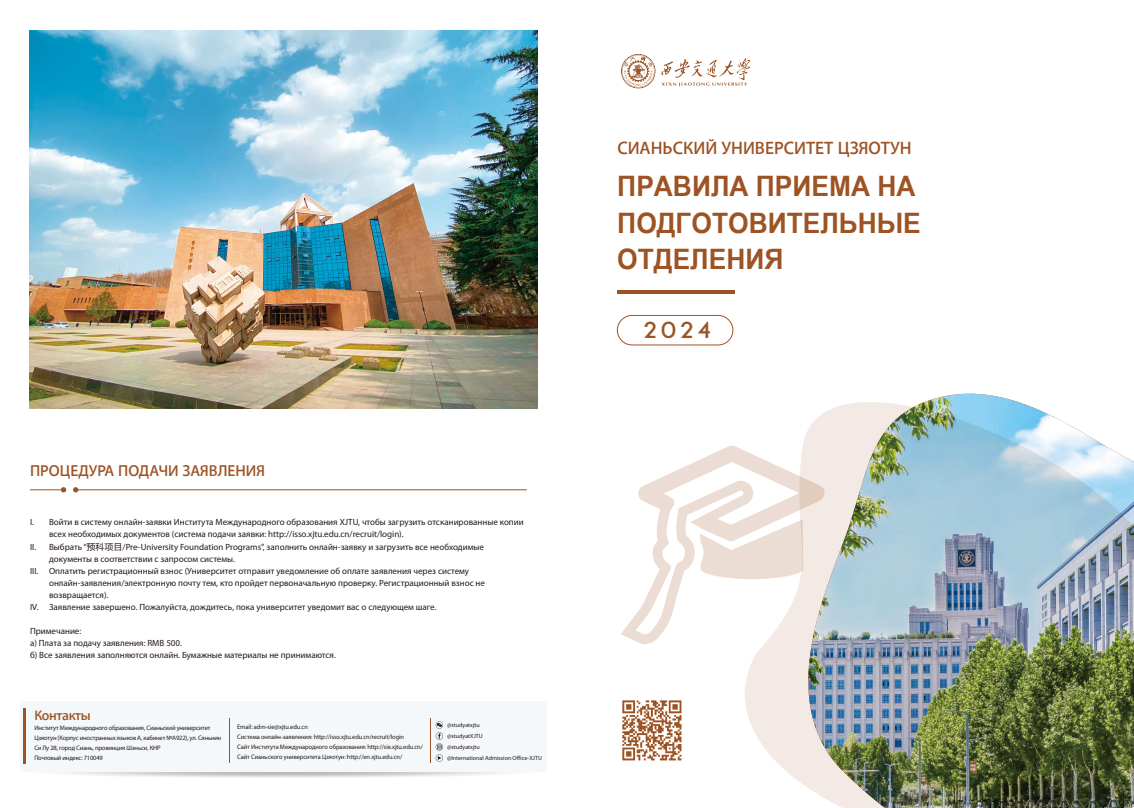
<style>
.page{position:relative;width:1134px;height:808px;background:#fff}
.page>*{position:absolute;margin:0;border:0;box-sizing:border-box;transform-origin:0 0}
.t1{font:700 28.1px/36.9px "Arial Narrow";color:#9d5324;scale:1.14 1}
.t2{font:700 23.2px "Visby CF";color:#9d5324}
.t3{font:600 18.2px "Myriad Set Pro";color:#9d5324}
.t4{font:600 16px "Myriad Set Pro";color:#9d5324}
.t5{font:600 14px "Myriad Set Pro";letter-spacing:-.025em;color:#9d5324}
.t6{font:9px/12px "Myriad Pro";color:#231916}
.t7{font:6.5px/10px "Myriad Pro";letter-spacing:-.015em;color:#231916}
.t8{font:6px/11px "Myriad Pro";color:#231916}
.s1{font-family:"FZLTHJW GB1 0"}
</style>
<div class="page">
<svg style="left:661px;top:58px;width:90px;height:28px"></svg>
<svg style="left:621px;top:54px;width:34px;height:34px"></svg>
<hr style="left:617px;top:290px;width:117px;height:3px;background:#9d5324">
<div style="left:617px;top:315px;width:116px;height:30px;border:1px solid #9d5324;border-radius:15px"></div>
<svg style="left:621px;top:445px;width:124px;height:199px"></svg>
<svg style="left:700px;top:519px;width:45px;height:60px"></svg>
<svg style="left:745px;top:430px;width:63px;height:358px"></svg>
<img style="left:808px;top:393px;width:326px;height:415px">
<img style="left:808px;top:399px;width:126px;height:359px">
<hr style="left:30px;top:490px;width:34px;height:1px;background:#9d5324">
<svg style="left:61px;top:487px;width:5px;height:5px"></svg>
<hr style="left:76px;top:490px;width:451px;height:1px;background:#9d5324">
<svg style="left:73px;top:487px;width:5px;height:5px"></svg>
<img style="left:29px;top:31px;width:509px;height:378px">
<svg style="left:62px;top:772px;width:445px;height:6px"></svg>
<div style="left:20px;top:701px;width:527px;height:71px;background:#f5f8fa"></div>
<hr style="left:229px;top:718px;width:1px;height:45px;background:#9d5324">
<hr style="left:430px;top:718px;width:1px;height:45px;background:#9d5324">
<hr style="left:23px;top:708px;width:3px;height:55px;background:#9d5324">
<svg style="left:436px;top:721px;width:7px;height:41px"></svg>
<img style="left:622px;top:700px;width:60px;height:61px">
<h3 class="t4" style="left:30px;top:458px;width:237px">ПРОЦЕДУРА ПОДАЧИ ЗАЯВЛЕНИЯ</h3>
<p class="t6" style="left:49px;top:516px;width:476px;text-indent:-19px">I. Войти в систему онлайн-заявки Института Международного образования XJTU, чтобы загрузить отсканированные копии всех необходимых документов (система подачи заявки: http://isso.xjtu.edu.cn/recruit/login).</p>
<p class="t6" style="left:30px;top:541px;width:455px">II. Выбрать “<span class="s1">预科项目</span>/Pre-University Foundation Programs”, заполнить онлайн-заявку и загрузить все необходимые</p>
<p class="t6" style="left:49px;top:553px;width:187px">документы в соответствии с запросом системы.</p>
<p class="t6" style="left:30px;top:565px;width:441px">III. Оплатить регистрационный взнос (Университет отправит уведомление об оплате заявления через систему</p>
<p class="t6" style="left:49px;top:577px;width:437px">онлайн-заявления/электронную почту тем, кто пройдет первоначальную проверку. Регистрационный взнос не</p>
<p class="t6" style="left:49px;top:589px;width:61px">возвращается).</p>
<p class="t6" style="left:30px;top:601px;width:408px">IV. Заявление завершено. Пожалуйста, дождитесь, пока университет уведомит вас о следующем шаге.</p>
<p class="t6" style="left:30px;top:625px;width:307px">Примечание:<br>а) Плата за подачу заявления: RMB 500.<br>б) Все заявления заполняются онлайн. Бумажные материалы не принимаются.</p>
<h3 class="t5" style="left:34px;top:704px;width:58px">Контакты</h3>
<p class="t7" style="left:34px;top:722px;width:189px">Институт Международного образования, Сианьский университет Цзяотун (Корпус иностранных языков А, кабинет №А922), ул. Сяньнин Си Лу 28, город Сиань, провинция Шэньси, КНР<br>Почтовый индекс: 710049</p>
<p class="t7" style="left:237px;top:722px;width:187px">Email: adm-sie@xjtu.edu.cn<br>Система онлайн-заявления: http://isso.xjtu.edu.cn/recruit/login<br>Сайт Института Международного образования: http://sie.xjtu.edu.cn/ Сайт Сианьского университета Цзяотун: http://en.xjtu.edu.cn/</p>
<p class="t8" style="left:447px;top:730px;width:96px">@studyatXJTU<br>@studyatxjtu<br>@International Admission Office-XJTU</p>
<p class="t8" style="left:447px;top:719px;width:34px">@studyatxjtu</p>
<h3 class="t3" style="left:617px;top:134px;width:296px">СИАНЬСКИЙ УНИВЕРСИТЕТ ЦЗЯОТУН</h3>
<h1 class="t1" style="left:617px;top:166px;width:268px">ПРАВИЛА ПРИЕМА НА<br>ПОДГОТОВИТЕЛЬНЫЕ<br>ОТДЕЛЕНИЯ</h1>
<h2 class="t2" style="left:644px;top:315px;width:69px">2024</h2>
</div>
